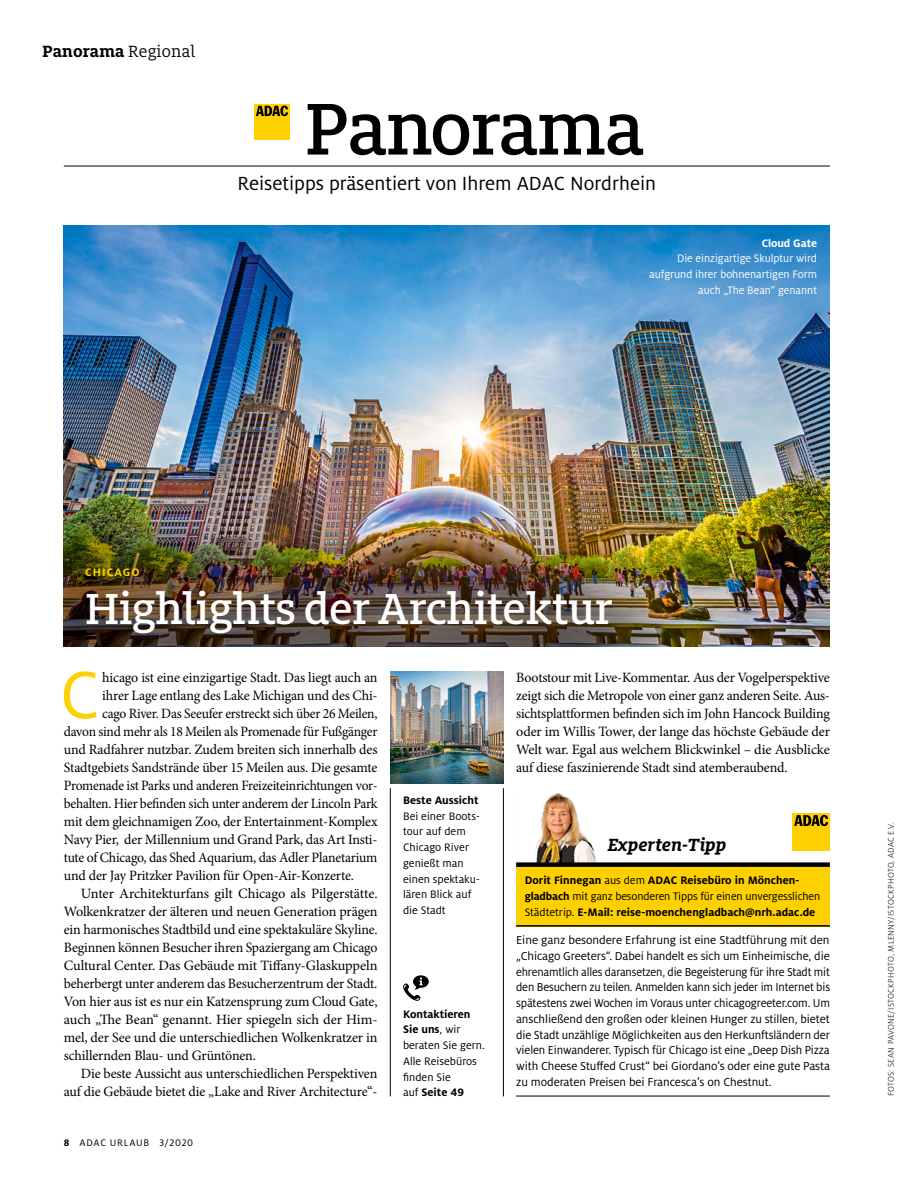
<style>
.page{position:relative;width:915px;height:1191px;background:#fff}
.page>*{position:absolute;margin:0;border:0;box-sizing:border-box;transform-origin:0 0}
.t1{font:500 81px "Milo Slab ADAC";letter-spacing:-.02em;color:#000}
.t2{font:74.25px "Milo ADAC";color:#ffd000}
.t3{font:500 48px "Milo Slab ADAC";letter-spacing:-.01em;color:#fff}
.t4{font:21px "Milo ADAC";color:#000}
.t5{font:italic 700 19.5px "Milo Slab ADAC";letter-spacing:.005em;color:#000}
.t6{font:700 18px "Milo Slab ADAC";letter-spacing:.01em;color:#000}
.t7{font:14.25px/18px "Minion Pro";letter-spacing:-.01em;color:#000;text-align:justify}
.t8{font:14.25px "Minion Pro";letter-spacing:-.01em;color:#000;scale:.95 1}
.t9{font:14.25px "Minion Pro";letter-spacing:-.01em;color:#000;scale:.96 1}
.t10{font:12.75px/15.8px "Milo ADAC";letter-spacing:-.005em;color:#000;text-align:justify}
.t11{font:700 12px/15.8px "Milo ADAC";color:#000}
.t12{font:12px/15.8px "Milo ADAC";color:#000}
.t13{font:12px/15.8px "Milo ADAC";letter-spacing:-.005em;color:#fff;text-align:right}
.t14{font:700 12px "Milo ADAC";letter-spacing:-.005em;color:#fff}
.t15{font:700 12px "Milo ADAC";letter-spacing:.085em;color:#ffd000}
.t16{font:10.5px "Milo ADAC";letter-spacing:.06em;color:#000}
.t17{font:300 9px "Milo ADAC";letter-spacing:.03em;color:#000}
.s1{font-weight:400}
.s2{font-weight:700}
</style>
<div class="page">
<img style="left:64px;top:225px;width:765px;height:421px">
<hr style="left:516px;top:1095px;width:313px;height:1px;background:#000">
<div style="left:792px;top:813px;width:37px;height:37px;background:#ffd000"></div>
<svg style="left:794px;top:815px;width:33px;height:11px"></svg>
<hr style="left:390px;top:788px;width:1px;height:308px;background:#000">
<hr style="left:503px;top:788px;width:1px;height:308px;background:#000">
<img style="left:390px;top:671px;width:113px;height:112px">
<img style="left:535px;top:793px;width:62px;height:69px">
<div style="left:516px;top:866px;width:313px;height:60px;background:#ffd000"></div>
<div style="left:516px;top:862px;width:313px;height:5px;background:#000"></div>
<hr style="left:516px;top:925px;width:313px;height:1px;background:#000">
<svg style="left:403px;top:975px;width:25px;height:26px"></svg>
<hr style="left:64px;top:166px;width:765px;height:1px;background:#000">
<div style="left:254px;top:104px;width:35px;height:35px;background:#ffd000"></div>
<svg style="left:256px;top:106px;width:32px;height:10px"></svg>
<p class="t6" style="left:43px;top:39px;width:154px">Panorama <span class="s1">Regional</span></p>
<h1 class="t1" style="left:305px;top:79px;width:341px">Panorama</h1>
<h3 class="t4" style="left:237px;top:171px;width:420px">Reisetipps präsentiert von Ihrem ADAC Nordrhein</h3>
<p class="t14" style="left:761px;top:236px;width:57px">Cloud Gate</p>
<p class="t13" style="left:649px;top:251px;width:169px">Die einzigartige Skulptur wird aufgrund ihrer bohnenartigen Form auch „The Bean“ genannt</p>
<p class="t15" style="left:85px;top:565px;width:56px">CHICAGO</p>
<h3 class="t3" style="left:85px;top:579px;width:529px">Highlights der Architektur</h3>
<h2 class="t2" style="left:60px;top:654px;width:42px">C</h2>
<p class="t7" style="left:102px;top:669px;width:277px">hicago ist eine einzigartige Stadt. Das liegt auch an</p>
<p class="t7" style="left:102px;top:687px;width:277px">ihrer Lage entlang des Lake Michigan und des Chi-</p>
<p class="t8" style="left:102px;top:704px;width:291px">cago River. Das Seeufer erstreckt sich über 26 Meilen,</p>
<p class="t8" style="left:64px;top:722px;width:331px">davon sind mehr als 18 Meilen als Promenade für Fußgänger</p>
<p class="t7" style="left:64px;top:741px;width:315px">und Radfahrer nutzbar. Zudem breiten sich innerhalb des</p>
<p class="t7" style="left:64px;top:759px;width:315px">Stadtgebiets Sandstrände über 15 Meilen aus. Die gesamte</p>
<p class="t8" style="left:64px;top:776px;width:331px">Promenade ist Parks und anderen Freizeiteinrichtungen vor-</p>
<p class="t8" style="left:64px;top:794px;width:332px">behalten. Hier befinden sich unter anderem der Lincoln Park</p>
<p class="t7" style="left:64px;top:813px;width:315px">mit dem gleichnamigen Zoo, der Entertainment-Komplex</p>
<p class="t7" style="left:64px;top:831px;width:315px">Navy Pier, der Millennium und Grand Park, das Art Insti-</p>
<p class="t9" style="left:64px;top:848px;width:328px">tute of Chicago, das Shed Aquarium, das Adler Planetarium</p>
<p class="t7" style="left:64px;top:867px;width:291px">und der Jay Pritzker Pavilion für Open-Air-Konzerte.</p>
<p class="t7" style="left:81px;top:885px;width:298px">Unter Architekturfans gilt Chicago als Pilgerstätte.</p>
<p class="t7" style="left:64px;top:903px;width:315px">Wolkenkratzer der älteren und neuen Generation prägen</p>
<p class="t7" style="left:64px;top:921px;width:315px">ein harmonisches Stadtbild und eine spektakuläre Skyline.</p>
<p class="t7" style="left:64px;top:939px;width:315px">Beginnen können Besucher ihren Spaziergang am Chicago</p>
<p class="t7" style="left:64px;top:957px;width:315px">Cultural Center. Das Gebäude mit Tiffany-Glaskuppeln</p>
<p class="t7" style="left:64px;top:975px;width:315px">beherbergt unter anderem das Besucherzentrum der Stadt.</p>
<p class="t7" style="left:64px;top:993px;width:315px">Von hier aus ist es nur ein Katzensprung zum Cloud Gate,</p>
<p class="t7" style="left:64px;top:1011px;width:315px">auch „The Bean“ genannt. Hier spiegeln sich der Him-</p>
<p class="t7" style="left:64px;top:1029px;width:315px">mel, der See und die unterschiedlichen Wolkenkratzer in</p>
<p class="t7" style="left:64px;top:1047px;width:194px">schillernden Blau- und Grüntönen.</p>
<p class="t7" style="left:81px;top:1065px;width:298px">Die beste Aussicht aus unterschiedlichen Perspektiven</p>
<p class="t7" style="left:64px;top:1083px;width:315px">auf die Gebäude bietet die „Lake and River Architecture“-</p>
<p class="t16" style="left:64px;top:1137px;width:131px"><span class="s2">8</span> ADAC URLAUB 3/2020</p>
<p class="t11" style="left:403px;top:792px;width:77px">Beste Aussicht</p>
<p class="t12" style="left:403px;top:808px;width:78px">Bei einer Boots&shy;tour auf dem<br>Chicago River genießt man einen spektaku&shy;lären Blick auf die Stadt</p>
<p class="t12" style="left:403px;top:1006px;width:83px"><span class="s2">Kontaktieren<br>Sie uns</span>, wir beraten Sie gern.<br>Alle Reisebüros finden Sie<br>auf <span class="s2">Seite 49</span></p>
<p class="t7" style="left:516px;top:669px;width:315px">Bootstour mit Live-Kommentar. Aus der Vogelperspektive zeigt sich die Metropole von einer ganz anderen Seite. Aus&shy;sichtsplattformen befinden sich im John Hancock Building oder im Willis Tower, der lange das höchste Gebäude der Welt war. Egal aus welchem Blickwinkel – die Ausblicke auf diese faszinierende Stadt sind atemberaubend.</p>
<h3 class="t5" style="left:607px;top:832px;width:120px">Experten-Tipp</h3>
<p class="t11" style="left:524px;top:872px;width:297px">Dorit Finnegan <span class="s1">aus dem</span> ADAC Reisebüro in Mönchen&shy;gladbach <span class="s1">mit ganz besonderen Tipps für einen unvergesslichen<br>Städtetrip.</span> E-Mail: reise-moenchengladbach@nrh.adac.de</p>
<p class="t10" style="left:516px;top:932px;width:315px">Eine ganz besondere Erfahrung ist eine Stadtführung mit den „Chicago Greeters“. Dabei handelt es sich um Einheimische, die ehrenamtlich alles daransetzen, die Begeisterung für ihre Stadt mit den Besuchern zu teilen. Anmelden kann sich jeder im Internet bis spätestens zwei Wochen im Voraus unter chicagogreeter.com. Um anschließend den großen oder kleinen Hunger zu stillen, bietet die Stadt unzählige Möglichkeiten aus den Herkunftsländern der vielen Einwanderer. Typisch für Chicago ist eine „Deep Dish Pizza with Cheese Stuffed Crust“ bei Giordano’s oder eine gute Pasta zu moderaten Preisen bei Francesca’s on Chestnut.</p>
<p class="t17" style="left:885px;top:1096px;width:275px;rotate:-90deg">FOTOS: SEAN PAVONE/ISTOCKPHOTO, MLENNY/ISTOCKPHOTO, ADAC E.V.</p>
</div>
